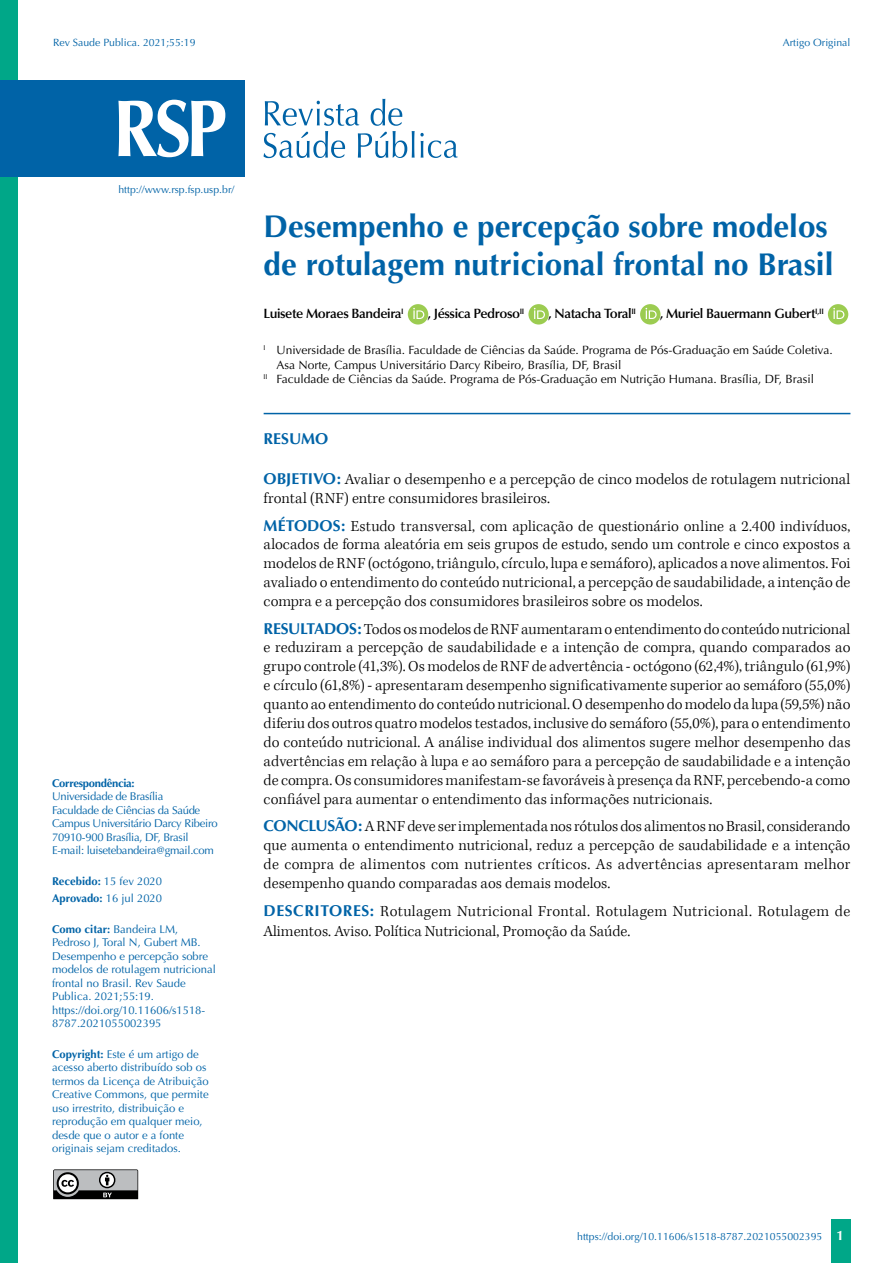
<style>
.page{position:relative;width:893px;height:1263px;background:#fff}
.page>*{position:absolute;margin:0;border:0;box-sizing:border-box;transform-origin:0 0}
.t1{font:700 31.5px/37.8px "Optima";color:#0063a7}
.t2{font:300 15.75px/18.9px "Kepler Std";letter-spacing:.005em;color:#000;text-align:justify}
.t3{font:700 15.75px "Optima";color:#0063a7}
.t4{font:600 13.5px "Optima";letter-spacing:-.03em;color:#000}
.t5{font:12px "Optima";color:#000}
.t6{font:11.25px/13.5px "Optima";color:#0063a7}
.t7{font:11.25px/13.5px "Optima";letter-spacing:-.025em;color:#0063a7}
.t8{font:700 11.25px/17.7px "Optima";color:#0063a7}
.t9{font:700 11.25px "Optima";letter-spacing:-.025em;color:#0063a7}
.t10{font:10.5px "Optima";color:#0063a7}
.s1{font-weight:400}
.s2{font-weight:700}
.s3{font-family:"Optima";font-weight:700;color:#0063a7}
.s4{font-weight:700;font-size:13.5px;color:#fff}
</style>
<div class="page">
<div style="left:831px;top:1220px;width:20px;height:43px;background:#00a788"></div>
<svg style="left:53px;top:1169px;width:85px;height:30px"></svg>
<div style="left:0;top:0;width:18px;height:1263px;background:#00a788"></div>
<hr style="left:264px;top:413px;width:586px;height:1px;background:#0063a7">
<div style="left:408px;top:304px;width:20px;height:20px;background:#9ccc51;border-radius:50%"></div>
<svg style="left:413px;top:308px;width:11px;height:11px"></svg>
<div style="left:528px;top:304px;width:21px;height:20px;background:#9ccc51;border-radius:50%"></div>
<svg style="left:534px;top:308px;width:11px;height:11px"></svg>
<div style="left:640px;top:304px;width:20px;height:20px;background:#9ccc51;border-radius:50%"></div>
<svg style="left:646px;top:308px;width:11px;height:11px"></svg>
<div style="left:828px;top:304px;width:20px;height:20px;background:#9ccc51;border-radius:50%"></div>
<svg style="left:833px;top:308px;width:11px;height:11px"></svg>
<svg style="left:263px;top:99px;width:195px;height:59px"></svg>
<div style="left:0;top:80px;width:244px;height:96px;background:#0063a7"></div>
<svg style="left:118px;top:100px;width:107px;height:57px"></svg>
<p class="t10" style="left:53px;top:36px;width:144px">Rev Saude Publica. 2021;55:19</p>
<p class="t10" style="left:783px;top:36px;width:69px">Artigo Original</p>
<p class="t10" style="left:118px;top:183px;width:117px">http://www.rsp.fsp.usp.br/</p>
<p class="t9" style="left:52px;top:776px;width:84px">Correspondência:</p>
<p class="t7" style="left:52px;top:790px;width:167px">Universidade de Brasília<br>Faculdade de Ciências da Saúde<br>Campus Universitário Darcy Ribeiro<br>70910-900 Brasília, DF, Brasil<br>E-mail: luisetebandeira@gmail.com</p>
<p class="t8" style="left:52px;top:872px;width:112px">Recebido: <span class="s1">15 fev 2020<br></span>Aprovado: <span class="s1">16 jul 2020</span></p>
<p class="t6" style="left:52px;top:922px;width:165px"><span class="s2">Como citar:</span> Bandeira LM,<br>Pedroso J, Toral N, Gubert MB.<br>Desempenho e percepção sobre modelos de rotulagem nutricional frontal no Brasil. Rev Saude<br>Publica. 2021;55:19. https://doi.org/10.11606/s1518-<br>8787.2021055002395</p>
<p class="t6" style="left:52px;top:1047px;width:158px"><span class="s2">Copyright:</span> Este é um artigo de acesso aberto distribuído sob os termos da Licença de Atribuição<br>Creative Commons, que permite uso irrestrito, distribuição e reprodução em qualquer meio, desde que o autor e a fonte originais sejam creditados.</p>
<h1 class="t1" style="left:264px;top:208px;width:571px">Desempenho e percepção sobre modelos de rotulagem nutricional frontal no Brasil</h1>
<p class="t4" style="left:264px;top:306px;width:142px">Luisete Moraes Bandeira<sup>I</sup></p>
<p class="t4" style="left:428px;top:306px;width:98px">, Jéssica Pedroso<sup>II</sup></p>
<p class="t4" style="left:549px;top:306px;width:89px">, Natacha Toral<sup>II</sup></p>
<p class="t4" style="left:660px;top:306px;width:165px">, Muriel Bauermann Gubert<sup>I,II</sup></p>
<p class="t5" style="left:264px;top:343px;width:570px"><sup>I</sup> Universidade de Brasília. Faculdade de Ciências da Saúde. Programa de Pós-Graduação em Saúde Coletiva.</p>
<p class="t5" style="left:276px;top:357px;width:347px">Asa Norte, Campus Universitário Darcy Ribeiro, Brasília, DF, Brasil</p>
<p class="t5" style="left:264px;top:372px;width:552px"><sup>II</sup> Faculdade de Ciências da Saúde. Programa de Pós-Graduação em Nutrição Humana. Brasília, DF, Brasil</p>
<p class="t3" style="left:264px;top:430px;width:66px">RESUMO</p>
<p class="t2" style="left:264px;top:470px;width:588px"><span class="s3">OBJETIVO:</span> Avaliar o desempenho e a percepção de cinco modelos de rotulagem nutricional frontal (RNF) entre consumidores brasileiros.</p>
<p class="t2" style="left:264px;top:517px;width:588px"><span class="s3">MÉTODOS:</span> Estudo transversal, com aplicação de questionário online a 2.400 indivíduos, alocados de forma aleatória em seis grupos de estudo, sendo um controle e cinco expostos a modelos de RNF (octógono, triângulo, círculo, lupa e semáforo), aplicados a nove alimentos. Foi avaliado o entendimento do conteúdo nutricional, a percepção de saudabilidade, a intenção de compra e a percepção dos consumidores brasileiros sobre os modelos.</p>
<p class="t2" style="left:264px;top:620px;width:588px"><span class="s3">RESULTADOS:</span> Todos os modelos de RNF aumentaram o entendimento do conteúdo nutricional e reduziram a percepção de saudabilidade e a intenção de compra, quando comparados ao grupo controle (41,3%). Os modelos de RNF de advertência - octógono (62,4%), triângulo (61,9%) e círculo (61,8%) - apresentaram desempenho significativamente superior ao semáforo (55,0%) quanto ao entendimento do conteúdo nutricional. O desempenho do modelo da lupa (59,5%) não diferiu dos outros quatro modelos testados, inclusive do semáforo (55,0%), para o entendimento do conteúdo nutricional. A análise individual dos alimentos sugere melhor desempenho das advertências em relação à lupa e ao semáforo para a percepção de saudabilidade e a intenção de compra. Os consumidores manifestam-se favoráveis à presença da RNF, percebendo-a como confiável para aumentar o entendimento das informações nutricionais.</p>
<p class="t2" style="left:264px;top:817px;width:588px"><span class="s3">CONCLUSÃO:</span> A RNF deve ser implementada nos rótulos dos alimentos no Brasil, considerando que aumenta o entendimento nutricional, reduz a percepção de saudabilidade e a intenção de compra de alimentos com nutrientes críticos. As advertências apresentaram melhor desempenho quando comparadas aos demais modelos.</p>
<p class="t2" style="left:264px;top:902px;width:588px;line-height:19.8px"><span class="s3">DESCRITORES:</span> Rotulagem Nutricional Frontal. Rotulagem Nutricional. Rotulagem de<br>Alimentos. Aviso. Política Nutricional, Promoção da Saúde.</p>
<p class="t10" style="left:577px;top:1230px;width:268px">https://doi.org/10.11606/s1518-8787.2021055002395 <span class="s4">1</span></p>
</div>
